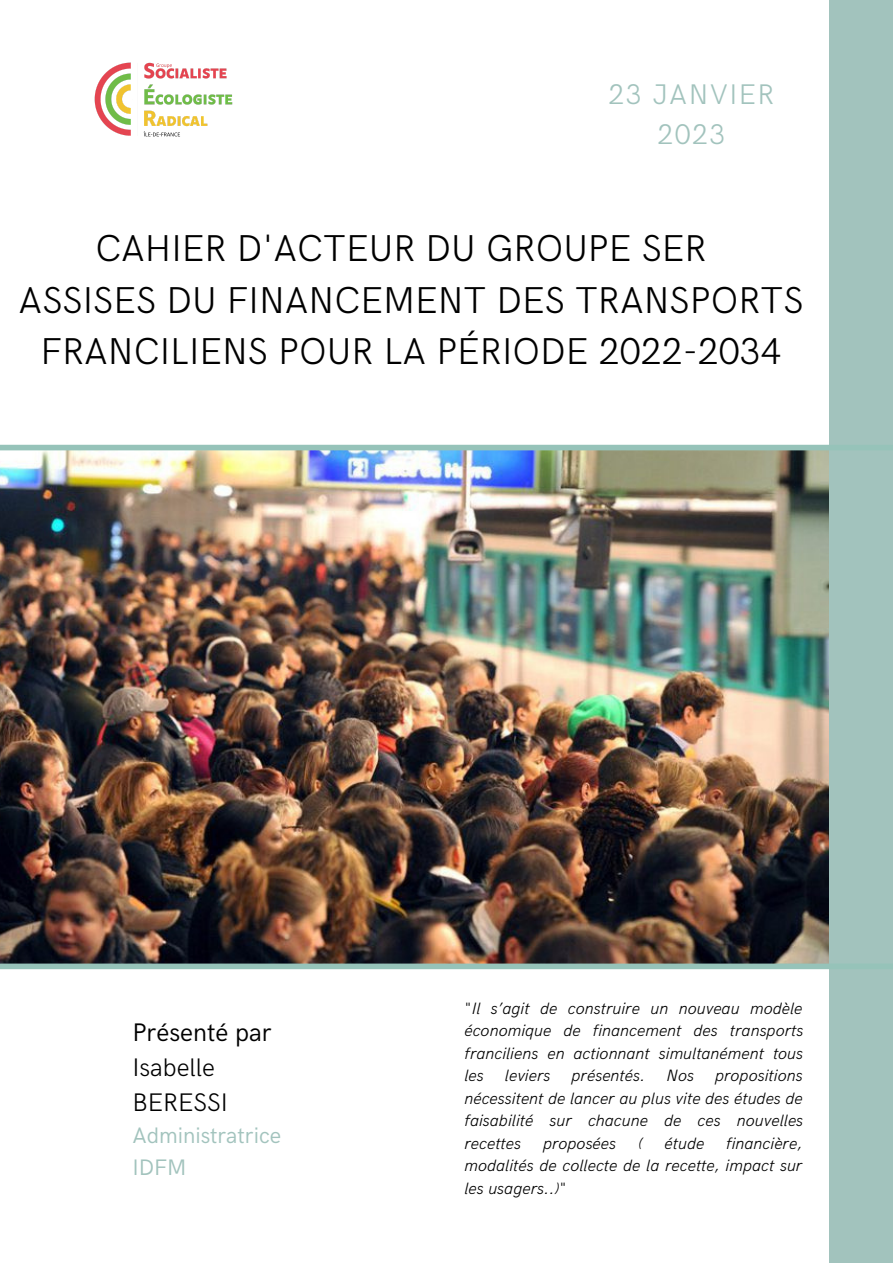
<style>
.page{position:relative;width:893px;height:1264px;background:#fff}
.page>*{position:absolute;margin:0;border:0;box-sizing:border-box;transform-origin:0 0}
.t1{font:300 37.5px/51.8px "HK Grotesk";color:#000;text-align:center}
.t2{font:300 28.5px/39.3px "HK Grotesk";letter-spacing:.05em;color:#a2c3bd;text-align:center}
.t3{font:300 25.5px/34.8px "HK Grotesk";color:#000}
.t4{font:25.5px "HK Grotesk";color:#000}
.t5{font:22.5px/31.5px "HK Grotesk";color:#a2c3bd}
.t6{font:italic 300 16.5px/22.5px "HK Grotesk";color:#000;text-align:justify}
.s1{font-style:normal}
</style>
<div class="page">
<img style="left:0;top:450px;width:829px;height:513px">
<div style="left:829px;top:0;width:63px;height:1262px;background:#a2c3bd"></div>
<div style="left:0;top:445px;width:892px;height:5px;background:#96c3b9"></div>
<img style="left:94px;top:62px;width:139px;height:75px">
<div style="left:0;top:963px;width:892px;height:6px;background:#96c3b9"></div>
<h2 class="t2" style="left:608px;top:76px;width:167px">23 JANVIER<br>2023</h2>
<h1 class="t1" style="left:19px;top:224px;width:786px">CAHIER D'ACTEUR DU GROUPE SER<br>ASSISES DU FINANCEMENT DES TRANSPORTS<br>FRANCILIENS POUR LA PÉRIODE 2022-2034</h1>
<h3 class="t4" style="left:132px;top:1018px;width:141px">Présenté par</h3>
<h3 class="t3" style="left:132px;top:1051px;width:97px">Isabelle<br>BERESSI</h3>
<h3 class="t5" style="left:132px;top:1120px;width:150px">Administratrice<br>IDFM</h3>
<p class="t6" style="left:464px;top:997px;width:340px"><span class="s1">"</span>Il s’agit de construire un nouveau modèle économique de financement des transports franciliens en actionnant simultanément tous les</p>
<p class="t6" style="left:464px;top:1064px;width:340px;text-indent:250px">propositions nécessitent de lancer au plus vite des études de faisabilité sur chacune de ces nouvelles recettes</p>
<p class="t6" style="left:505px;top:1064px;width:47px">leviers</p>
<p class="t6" style="left:571px;top:1064px;width:75px">présentés.</p>
<p class="t6" style="left:666px;top:1064px;width:29px">Nos</p>
<p class="t6" style="left:464px;top:1132px;width:339px;text-indent:262px">financière, modalités de collecte de la recette, impact sur les usagers..)<span class="s1">"</span></p>
<p class="t6" style="left:543px;top:1132px;width:75px">proposées</p>
<p class="t6" style="left:638px;top:1132px;width:6px">(</p>
<p class="t6" style="left:664px;top:1132px;width:41px">étude</p>
</div>
